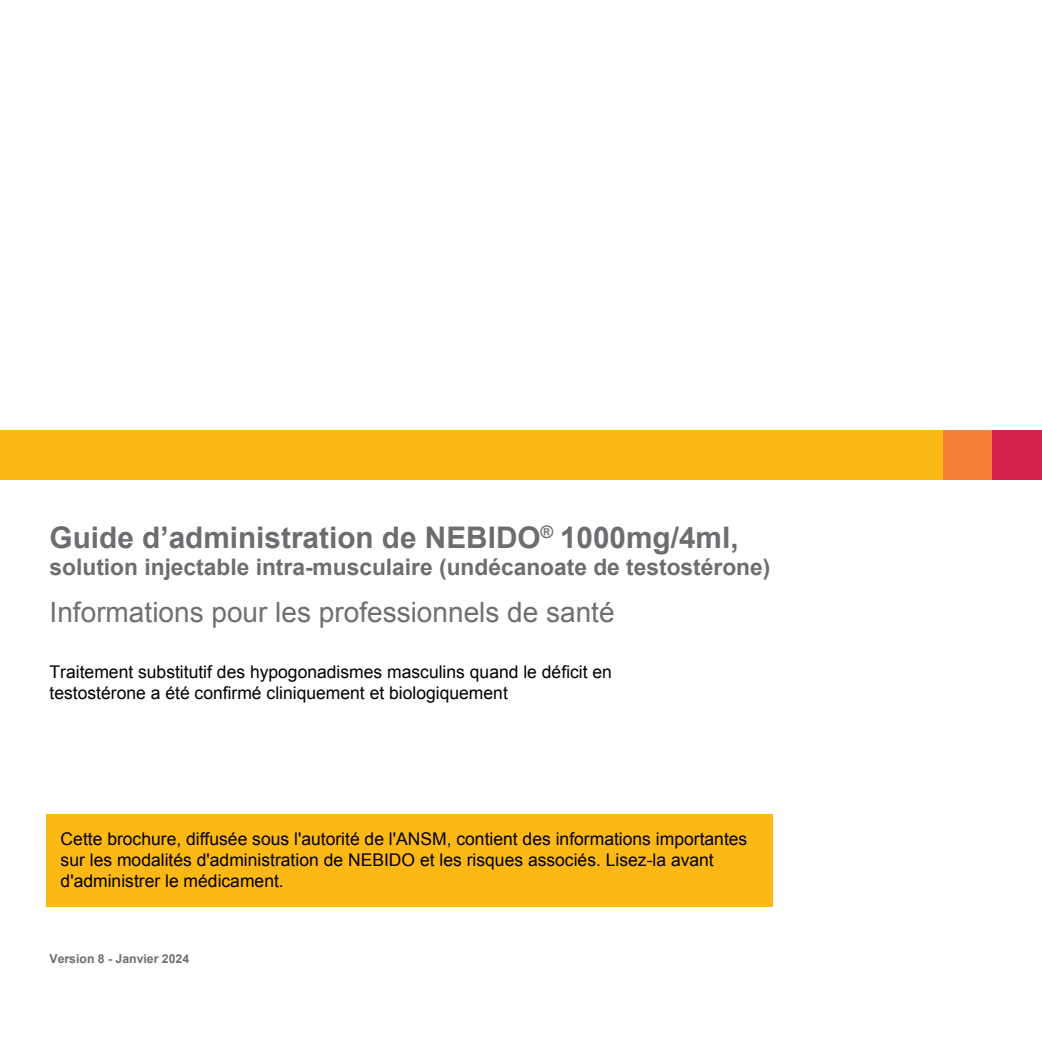
<style>
.page{position:relative;width:1042px;height:1042px;background:#fff}
.page>*{position:absolute;margin:0;border:0;box-sizing:border-box;transform-origin:0 0}
.t1{font:700 29.75px "Arial";color:#6c6d70}
.t2{font:28px "Arial";color:#6d6f71}
.t3{font:700 22.75px "Arial";color:#6c6d70}
.t4{font:17.5px/21px "Arial";color:#000}
.t5{font:700 12.25px "Arial";color:#6c6d70}
</style>
<div class="page">
<div style="left:46px;top:814px;width:726px;height:92px;background:#fcb814"></div>
<div style="left:943px;top:430px;width:49px;height:50px;background:#f48038"></div>
<div style="left:0;top:430px;width:943px;height:50px;background:#fcb814"></div>
<div style="left:992px;top:430px;width:50px;height:50px;background:#d4214d"></div>
<h1 class="t1" style="left:50px;top:518px;width:690px">Guide d’administration de NEBIDO<sup>®</sup> 1000mg/4ml,</h1>
<h3 class="t3" style="left:50px;top:551px;width:722px">solution injectable intra-musculaire (undécanoate de testostérone)</h3>
<h2 class="t2" style="left:50px;top:594px;width:566px">Informations pour les professionnels de santé</h2>
<p class="t4" style="left:50px;top:662px;width:564px">Traitement substitutif des hypogonadismes masculins quand le déficit en testostérone a été confirmé cliniquement et biologiquement</p>
<p class="t4" style="left:61px;top:828px;width:688px">Cette brochure, diffusée sous l'autorité de l'ANSM, contient des informations importantes sur les modalités d'administration de NEBIDO et les risques associés. Lisez-la avant d'administrer le médicament.</p>
<p class="t5" style="left:50px;top:950px;width:141px">Version 8 - Janvier 2024</p>
</div>
